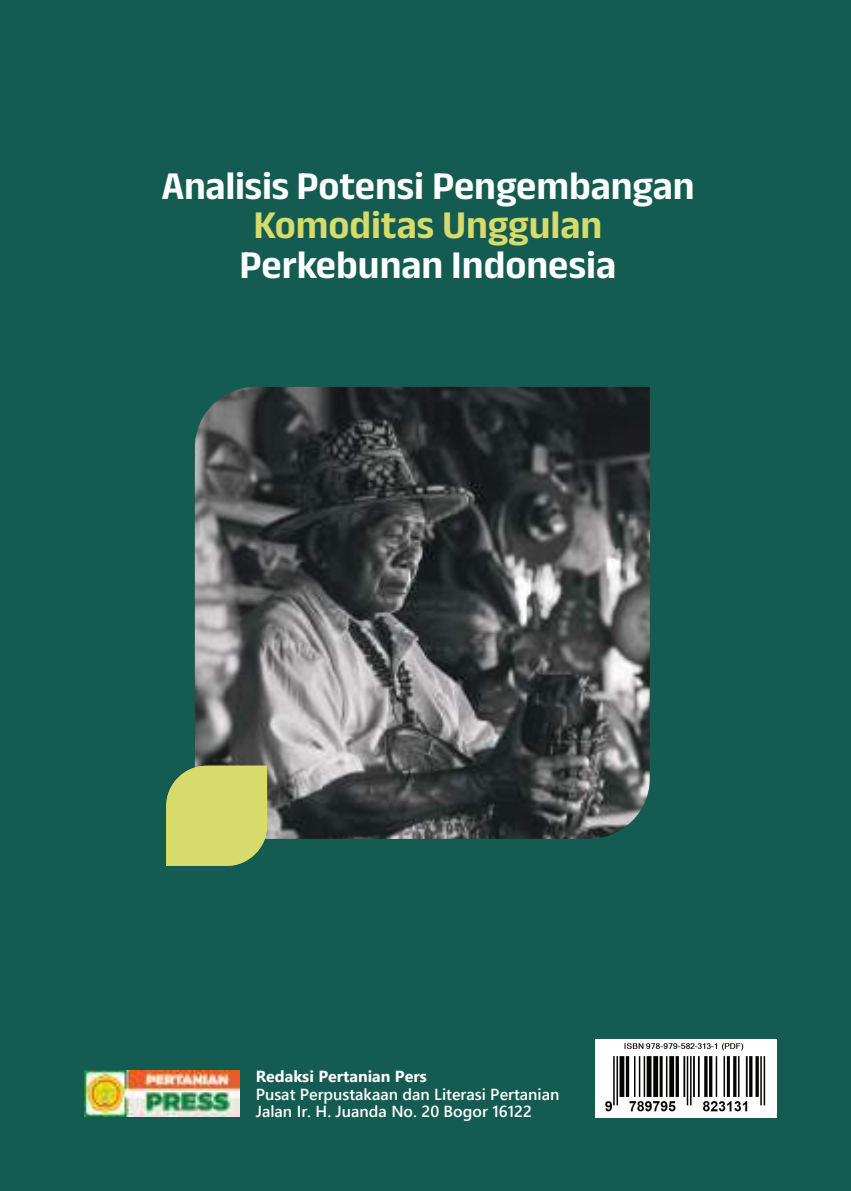
<style>
.page{position:relative;width:851px;height:1191px;background:#fff}
.page>*{position:absolute;margin:0;border:0;box-sizing:border-box;transform-origin:0 0}
.t1{font:600 semi-condensed 40px "Anek Latin";color:#fff;scale:1.14 1}
.t2{font:600 semi-condensed 40px "Anek Latin";color:#d7db6b;scale:1.14 1}
.t3{font:600 16px/17.2px "Segoe UI";color:#fff}
.t4{font:700 16px "Segoe UI";color:#fff}
</style>
<div class="page">
<div style="left:0;top:0;width:850px;height:1191px;background:#145c51"></div>
<img style="left:195px;top:387px;width:454px;height:452px">
<svg style="left:166px;top:765px;width:101px;height:101px;background:#c8d169"></svg>
<img style="left:85px;top:1070px;width:155px;height:47px">
<img style="left:595px;top:1039px;width:181px;height:78px">
<h1 class="t1" style="left:161px;top:159px;width:469px">Analisis Potensi Pengembangan</h1>
<h1 class="t2" style="left:253px;top:198px;width:307px">Komoditas Unggulan</h1>
<h1 class="t1" style="left:239px;top:238px;width:332px">Perkebunan Indonesia</h1>
<p class="t4" style="left:256px;top:1061px;width:173px">Redaksi Pertanian Pers</p>
<p class="t3" style="left:256px;top:1084px;width:305px">Pusat Perpustakaan dan Literasi Pertanian<br>Jalan Ir. H. Juanda No. 20 Bogor 16122</p>
</div>
